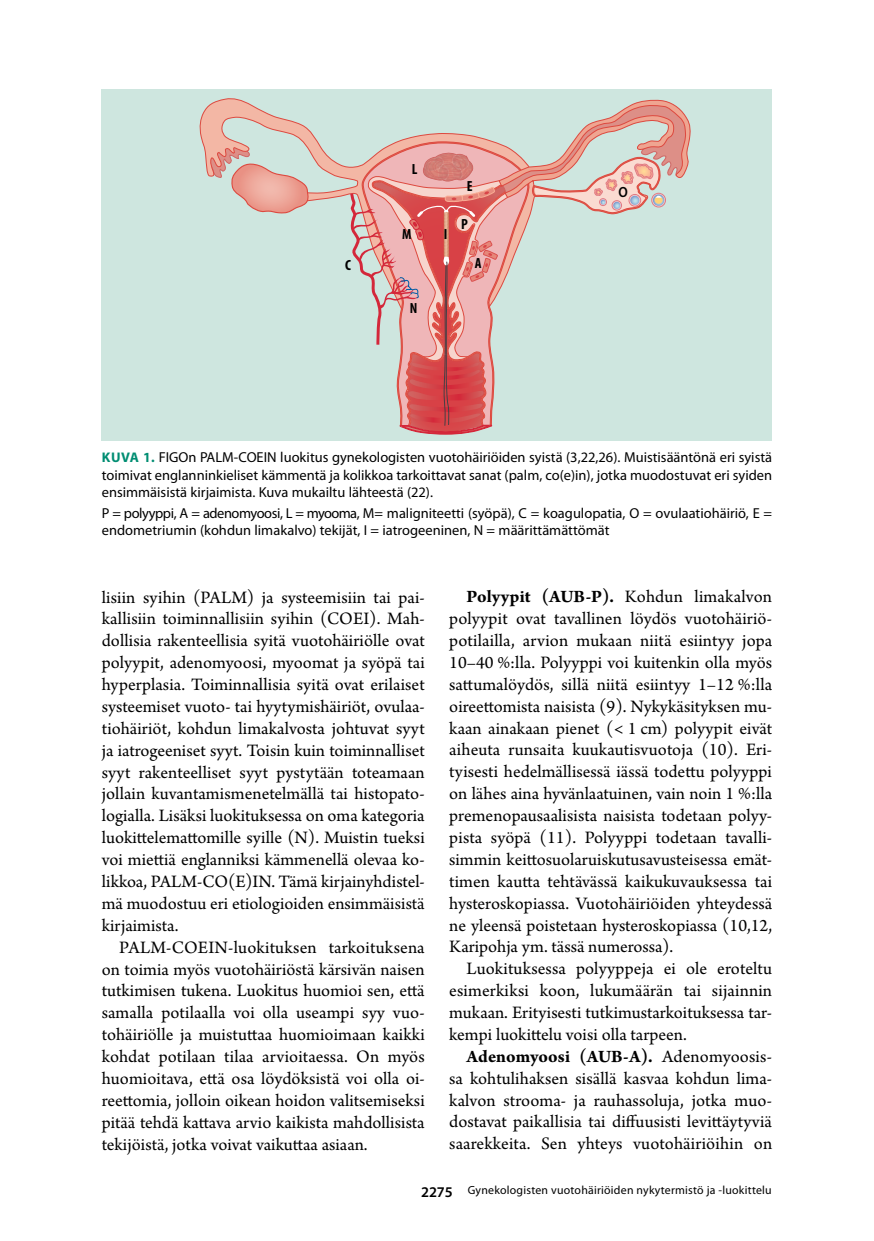
<style>
.page{position:relative;width:874px;height:1241px;background:#fff}
.page>*{position:absolute;margin:0;border:0;box-sizing:border-box;transform-origin:0 0}
.t1{font:18.38px/21.9px "Arno Pro";color:#000;text-align:justify}
.t2{font:600 14.88px "Myriad Pro";color:#000}
.t3{font:700 condensed 14.7px "Myriad Pro";color:#000}
.t4{font:600 14.7px "Myriad Pro";color:#000;scale:.9 1}
.t5{font:14.35px/17.5px "Myriad Pro";color:#000;text-align:justify}
.t6{font:11.9px "Myriad Pro";letter-spacing:.02em;color:#000}
.s1{font-weight:700;font-size:14px;color:#008d72}
.s2{font-weight:700}
</style>
<div class="page">
<div style="left:102px;top:89px;width:669px;height:351px;background:#cee6df"></div>
<svg style="left:199px;top:98px;width:149px;height:103px"></svg>
<svg style="left:205px;top:141px;width:104px;height:73px"></svg>
<svg style="left:348px;top:99px;width:342px;height:336px"></svg>
<p class="t3" style="left:345px;top:256px;width:7px">C</p>
<p class="t3" style="left:411px;top:159px;width:7px">L</p>
<p class="t3" style="left:402px;top:225px;width:11px">M</p>
<p class="t3" style="left:409px;top:299px;width:9px">N</p>
<p class="t3" style="left:443px;top:225px;width:5px">I</p>
<p class="t3" style="left:466px;top:177px;width:7px">E</p>
<p class="t3" style="left:461px;top:214px;width:8px">P</p>
<p class="t3" style="left:474px;top:254px;width:8px">A</p>
<p class="t4" style="left:618px;top:183px;width:12px">O</p>
<p class="t5" style="left:102px;top:448px;width:671px"><span class="s1">KUVA 1.</span> FIGOn PALM-COEIN luokitus gynekologisten vuotohäiriöiden syistä (3,22,26). Muistisääntönä eri syistä toimivat englanninkieliset kämmentä ja kolikkoa tarkoittavat sanat (palm, co(e)in), jotka muodostuvat eri syiden ensimmäisistä kirjaimista. Kuva mukailtu lähteestä (22).</p>
<p class="t5" style="left:102px;top:504px;width:671px">P = polyyppi, A = adenomyoosi, L = myooma, M= maligniteetti (syöpä), C = koagulopatia, O = ovulaatiohäiriö, E = endometriumin (kohdun limakalvo) tekijät, I = iatrogeeninen, N = määrittämättömät</p>
<p class="t1" style="left:449px;top:586px;width:324px;text-indent:17px"><span class="s2">Polyypit (AUB-P).</span> Kohdun limakalvon polyypit ovat tavallinen löydös vuotohäiriö&shy;potilailla, arvion mukaan niitä esiintyy jopa 10–40 %:lla. Polyyppi voi kuitenkin olla myös sattumalöydös, sillä niitä esiintyy 1–12 %:lla oireettomista naisista (9). Nykykäsityksen mu&shy;kaan ainakaan pienet (&lt; 1 cm) polyypit eivät aiheuta runsaita kuukautisvuotoja (10). Eri&shy;tyisesti hedelmällisessä iässä todettu polyyppi on lähes aina hyvänlaatuinen, vain noin 1 %:lla premenopausaalisista naisista todetaan polyy&shy;pista syöpä (11). Polyyppi todetaan tavalli&shy;simmin keittosuolaruiskutusavusteisessa emät&shy;timen kautta tehtävässä kaikukuvauksessa tai hysteroskopiassa. Vuotohäiriöiden yhteydessä ne yleensä poistetaan hysteroskopiassa (10,12, Karipohja ym. tässä numerossa).</p>
<p class="t1" style="left:449px;top:958px;width:324px;text-indent:17px">Luokituksessa polyyppeja ei ole eroteltu esimerkiksi koon, lukumäärän tai sijainnin mukaan. Erityisesti tutkimustarkoituksessa tar&shy;kempi luokittelu voisi olla tarpeen.</p>
<p class="t1" style="left:449px;top:1046px;width:324px;text-indent:17px"><span class="s2">Adenomyoosi (AUB-A).</span> Adenomyoosis&shy;sa kohtulihaksen sisällä kasvaa kohdun lima&shy;kalvon strooma- ja rauhassoluja, jotka muo&shy;dostavat paikallisia tai diffuusisti levittäytyviä saarekkeita. Sen yhteys vuotohäiriöihin on</p>
<p class="t6" style="left:467px;top:1181px;width:305px">Gynekologisten vuotohäiriöiden nykytermistö ja -luokittelu</p>
<p class="t1" style="left:102px;top:587px;width:324px">lisiin syihin (PALM) ja systeemisiin tai pai&shy;kallisiin toiminnallisiin syihin (COEI). Mah&shy;dollisia rakenteellisia syitä vuotohäiriölle ovat polyypit, adenomyoosi, myoomat ja syöpä tai hyperplasia. Toiminnallisia syitä ovat erilaiset systeemiset vuoto- tai hyytymishäiriöt, ovulaa&shy;tiohäiriöt, kohdun limakalvosta johtuvat syyt ja iatrogeeniset syyt. Toisin kuin toiminnalliset syyt rakenteelliset syyt pystytään toteamaan jollain kuvantamismenetelmällä tai histopato&shy;logialla. Lisäksi luokituksessa on oma kategoria luokittelemattomille syille (N). Muistin tueksi voi miettiä englanniksi kämmenellä olevaa ko&shy;likkoa, PALM-CO(E)IN. Tämä kirjainyhdistel&shy;mä muodostuu eri etiologioiden ensimmäisistä kirjaimista.</p>
<p class="t1" style="left:102px;top:937px;width:324px;text-indent:17px">PALM-COEIN-luokituksen tarkoituksena on toimia myös vuotohäiriöstä kärsivän naisen tutkimisen tukena. Luokitus huomioi sen, että samalla potilaalla voi olla useampi syy vuo&shy;tohäiriölle ja muistuttaa huomioimaan kaikki kohdat potilaan tilaa arvioitaessa. On myös huomioitava, että osa löydöksistä voi olla oi&shy;reettomia, jolloin oikean hoidon valitsemiseksi pitää tehdä kattava arvio kaikista mahdollisista tekijöistä, jotka voivat vaikuttaa asiaan.</p>
<p class="t2" style="left:421px;top:1182px;width:33px">2275</p>
</div>
